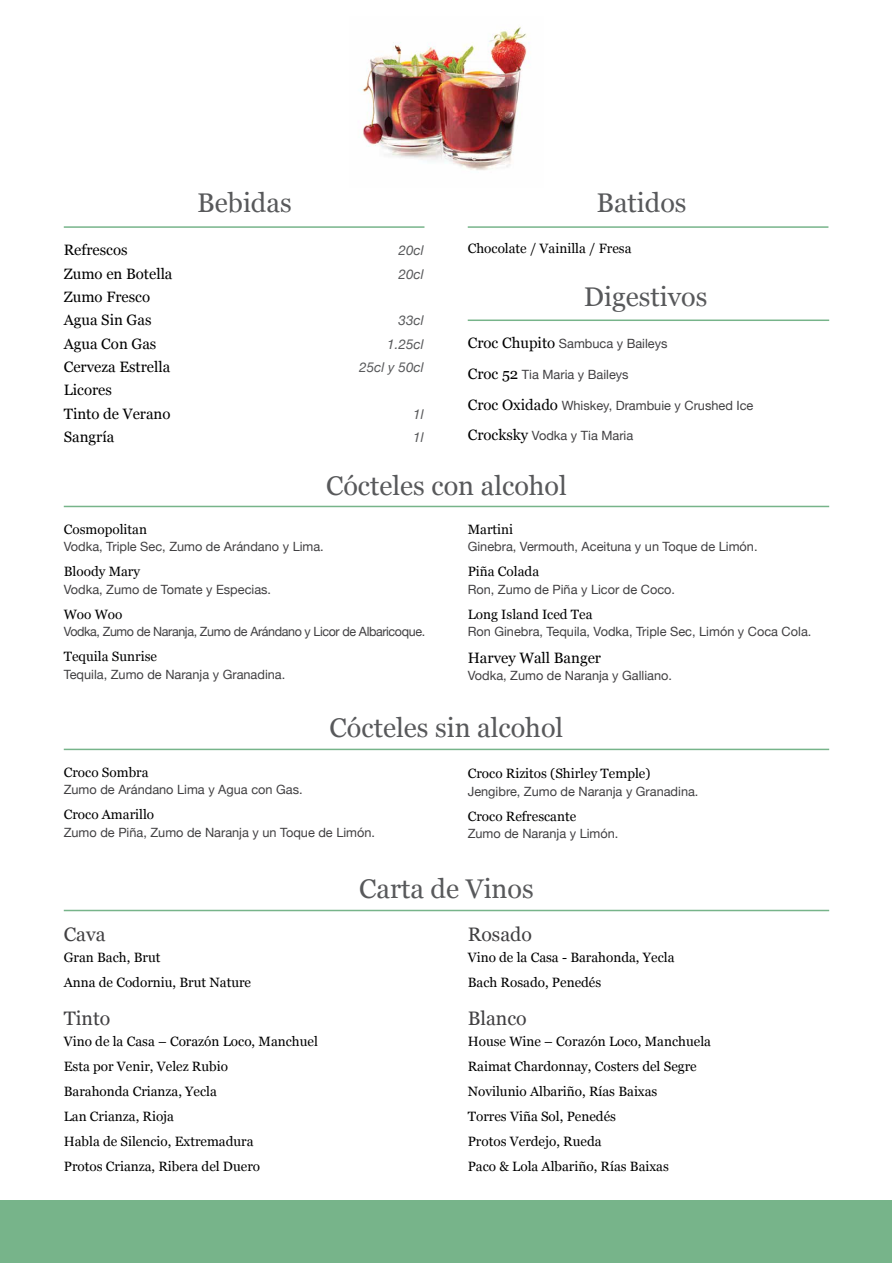
<style>
.page{position:relative;width:893px;height:1263px;background:#fff}
.page>*{position:absolute;margin:0;border:0;box-sizing:border-box;transform-origin:0 0}
.t1{font:27px "Georgia";color:#58595b}
.t2{font:19.5px "Georgia";color:#414042}
.t3{font:15px/23.2px "Georgia";color:#000}
.t4{font:13.5px/25px "Georgia";color:#000}
.t5{font:italic 13.5px "Helvetica Neue";color:#58595b}
.t6{font:12.75px "Helvetica Neue";color:#414042}
.t7{font:12.75px "Helvetica Neue";letter-spacing:-.03em;color:#414042}
.s1{font-family:"Georgia";font-size:15px;color:#000}
</style>
<div class="page">
<div style="left:0;top:1201px;width:893px;height:62px;background:#77b48a"></div>
<hr style="left:468px;top:226px;width:360px;height:2px;background:#77b48a">
<hr style="left:468px;top:319px;width:361px;height:2px;background:#77b48a">
<hr style="left:64px;top:226px;width:360px;height:2px;background:#77b48a">
<hr style="left:64px;top:506px;width:765px;height:1px;background:#77b48a">
<hr style="left:64px;top:749px;width:765px;height:1px;background:#77b48a">
<hr style="left:64px;top:910px;width:765px;height:1px;background:#77b48a">
<img style="left:362px;top:26px;width:167px;height:144px">
<h1 class="t1" style="left:197px;top:183px;width:96px">Bebidas</h1>
<p class="t3" style="left:64px;top:238px;width:65px">Refrescos</p>
<p class="t5" style="left:399px;top:242px;width:27px">20cl</p>
<p class="t3" style="left:64px;top:261px;width:110px">Zumo en Botella</p>
<p class="t5" style="left:399px;top:266px;width:27px">20cl</p>
<p class="t3" style="left:64px;top:285px;width:89px">Zumo Fresco<br>Agua Sin Gas</p>
<p class="t5" style="left:399px;top:312px;width:27px">33cl</p>
<p class="t3" style="left:64px;top:331px;width:94px">Agua Con Gas</p>
<p class="t5" style="left:387px;top:336px;width:38px">1.25cl</p>
<p class="t3" style="left:64px;top:355px;width:108px">Cerveza Estrella</p>
<p class="t5" style="left:359px;top:359px;width:66px">25cl y 50cl</p>
<p class="t3" style="left:64px;top:378px;width:108px">Licores<br>Tinto de Verano</p>
<p class="t5" style="left:413px;top:406px;width:12px">1l</p>
<p class="t3" style="left:64px;top:424px;width:52px">Sangría</p>
<p class="t5" style="left:413px;top:429px;width:12px">1l</p>
<h1 class="t1" style="left:596px;top:183px;width:92px">Batidos</h1>
<p class="t4" style="left:468px;top:235px;width:165px">Chocolate / Vainilla / Fresa</p>
<h1 class="t1" style="left:584px;top:277px;width:125px">Digestivos</h1>
<p class="t6" style="left:468px;top:336px;width:201px"><span class="s1">Croc Chupito</span> Sambuca y Baileys</p>
<p class="t6" style="left:468px;top:367px;width:162px"><span class="s1">Croc 52</span> Tia Maria y Baileys</p>
<p class="t6" style="left:468px;top:398px;width:287px"><span class="s1">Croc Oxidado</span> Whiskey, Drambuie y Crushed Ice</p>
<p class="t6" style="left:468px;top:428px;width:167px"><span class="s1">Crocksky</span> Vodka y Tia Maria</p>
<h1 class="t1" style="left:326px;top:466px;width:242px">Cócteles con alcohol</h1>
<p class="t4" style="left:64px;top:516px;width:85px">Cosmopolitan</p>
<p class="t6" style="left:64px;top:539px;width:262px">Vodka, Triple Sec, Zumo de Arándano y Lima.</p>
<p class="t4" style="left:64px;top:558px;width:78px">Bloody Mary</p>
<p class="t6" style="left:64px;top:581px;width:209px">Vodka, Zumo de Tomate y Especias.</p>
<p class="t4" style="left:64px;top:601px;width:60px">Woo Woo</p>
<p class="t7" style="left:64px;top:624px;width:363px">Vodka, Zumo de Naranja, Zumo de Arándano y Licor de Albaricoque.</p>
<p class="t4" style="left:64px;top:643px;width:95px">Tequila Sunrise</p>
<p class="t6" style="left:64px;top:666px;width:223px">Tequila, Zumo de Naranja y Granadina.</p>
<p class="t4" style="left:468px;top:516px;width:47px">Martini</p>
<p class="t6" style="left:468px;top:539px;width:291px">Ginebra, Vermouth, Aceituna y un Toque de Limón.</p>
<p class="t4" style="left:468px;top:558px;width:73px">Piña Colada</p>
<p class="t6" style="left:468px;top:581px;width:209px">Ron, Zumo de Piña y Licor de Coco.</p>
<p class="t4" style="left:468px;top:601px;width:126px">Long Island Iced Tea</p>
<p class="t6" style="left:468px;top:624px;width:345px">Ron Ginebra, Tequila, Vodka, Triple Sec, Limón y Coca Cola.</p>
<p class="t3" style="left:468px;top:645px;width:135px">Harvey Wall Banger</p>
<p class="t6" style="left:468px;top:668px;width:206px">Vodka, Zumo de Naranja y Galliano.</p>
<h1 class="t1" style="left:330px;top:708px;width:235px">Cócteles sin alcohol</h1>
<p class="t4" style="left:64px;top:759px;width:86px">Croco Sombra</p>
<p class="t6" style="left:64px;top:782px;width:240px">Zumo de Arándano Lima y Agua con Gas.</p>
<p class="t4" style="left:64px;top:801px;width:92px">Croco Amarillo</p>
<p class="t6" style="left:64px;top:824px;width:313px">Zumo de Piña, Zumo de Naranja y un Toque de Limón.</p>
<p class="t4" style="left:468px;top:760px;width:184px">Croco Rizitos (Shirley Temple)</p>
<p class="t6" style="left:468px;top:783px;width:232px">Jengibre, Zumo de Naranja y Granadina.</p>
<p class="t4" style="left:468px;top:803px;width:110px">Croco Refrescante</p>
<p class="t6" style="left:468px;top:826px;width:152px">Zumo de Naranja y Limón.</p>
<h1 class="t1" style="left:359px;top:869px;width:176px">Carta de Vinos</h1>
<h2 class="t2" style="left:64px;top:920px;width:43px">Cava</h2>
<h2 class="t2" style="left:468px;top:920px;width:66px">Rosado</h2>
<p class="t4" style="left:64px;top:944px;width:189px">Gran Bach, Brut<br>Anna de Codorniu, Brut Nature</p>
<p class="t4" style="left:468px;top:944px;width:208px">Vino de la Casa - Barahonda, Yecla<br>Bach Rosado, Penedés</p>
<h2 class="t2" style="left:64px;top:1004px;width:48px">Tinto</h2>
<h2 class="t2" style="left:468px;top:1004px;width:61px">Blanco</h2>
<p class="t4" style="left:64px;top:1028px;width:256px">Vino de la Casa – Corazón Loco, Manchuel<br>Esta por Venir, Velez Rubio<br>Barahonda Crianza, Yecla<br>Lan Crianza, Rioja<br>Habla de Silencio, Extremadura<br>Protos Crianza, Ribera del Duero</p>
<p class="t4" style="left:468px;top:1028px;width:245px">House Wine – Corazón Loco, Manchuela<br>Raimat Chardonnay, Costers del Segre<br>Novilunio Albariño, Rías Baixas<br>Torres Viña Sol, Penedés<br>Protos Verdejo, Rueda<br>Paco &amp; Lola Albariño, Rías Baixas</p>
</div>
